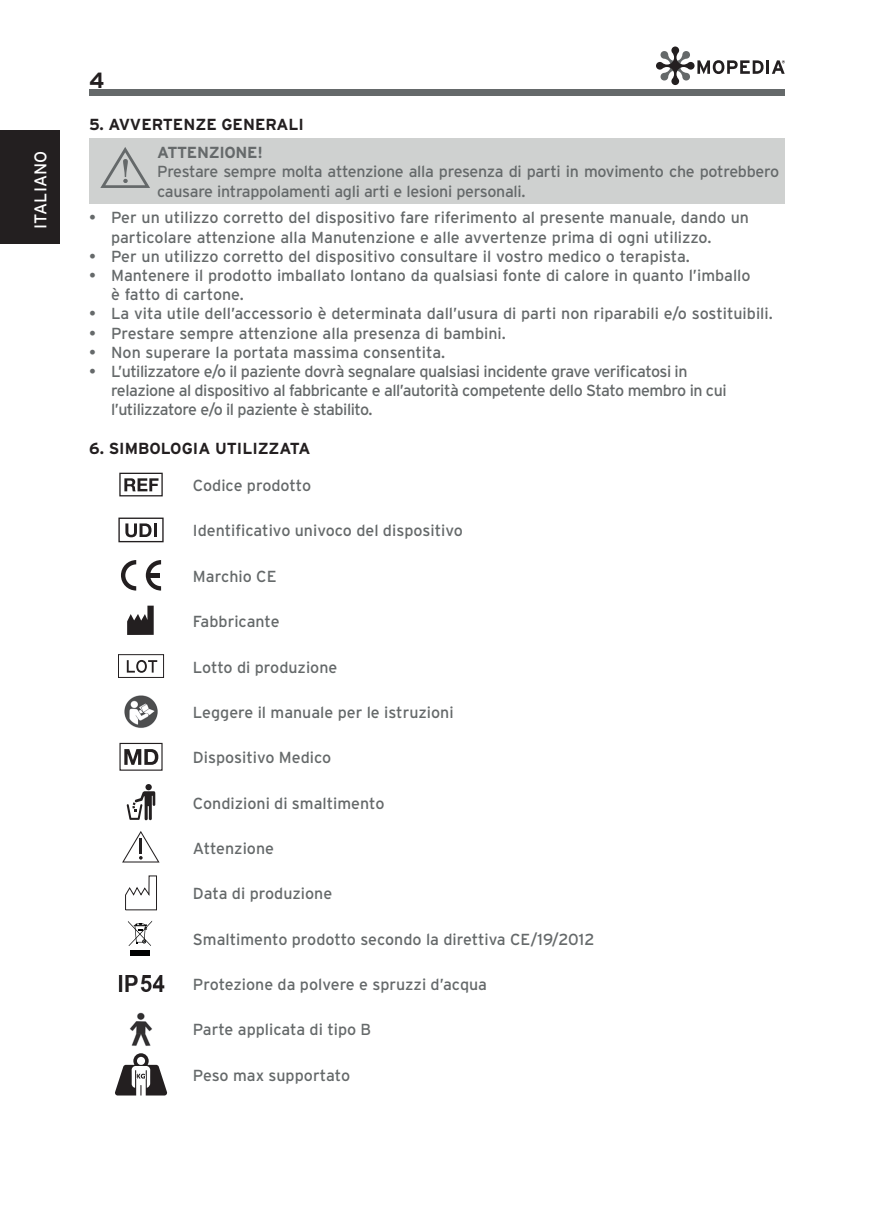
<style>
.page{position:relative;width:874px;height:1225px;background:#fff}
.page>*{position:absolute;margin:0;border:0;box-sizing:border-box;transform-origin:0 0}
.t1{font:700 22px "Interstate";color:#231f20}
.t2{font:17px "Interstate";letter-spacing:.005em;color:#fff}
.t3{font:16px/19.2px "Interstate";color:#65696a}
.t4{font:16px/19.2px "Interstate";letter-spacing:-.03em;color:#65696a}
.t5{font:16px/19.2px "Interstate";letter-spacing:-.02em;color:#65696a}
.t6{font:700 16px "Interstate";color:#231f20}
.t7{font:700 16px "Interstate";letter-spacing:-.02em;color:#65696a}
</style>
<div class="page">
<div style="left:89px;top:89px;width:695px;height:7px;background:#65696a"></div>
<svg style="left:656px;top:46px;width:128px;height:39px"></svg>
<div style="left:0;top:130px;width:60px;height:114px;background:#231f20"></div>
<div style="left:89px;top:138px;width:695px;height:66px;background:#cfd1d0"></div>
<svg style="left:100px;top:147px;width:50px;height:41px"></svg>
<svg style="left:124px;top:478px;width:34px;height:13px"></svg>
<div style="left:119px;top:473px;width:44px;height:23px;border:1px solid #231f20"></div>
<svg style="left:125px;top:523px;width:26px;height:14px"></svg>
<hr style="left:153px;top:523px;width:3px;height:14px;background:#231f20">
<div style="left:118px;top:517px;width:45px;height:25px;border:1px solid #231f20"></div>
<svg style="left:121px;top:560px;width:15px;height:30px"></svg>
<svg style="left:146px;top:560px;width:15px;height:30px"></svg>
<svg style="left:127px;top:605px;width:27px;height:30px"></svg>
<div style="left:118px;top:654px;width:46px;height:24px;border:1px solid #231f20"></div>
<svg style="left:127px;top:660px;width:30px;height:13px"></svg>
<img style="left:124px;top:695px;width:34px;height:33px">
<svg style="left:124px;top:749px;width:34px;height:16px"></svg>
<div style="left:119px;top:743px;width:43px;height:27px;border:1px solid #231f20"></div>
<div style="left:145px;top:784px;width:7px;height:6px;background:#231f20;border-radius:50%"></div>
<svg style="left:127px;top:791px;width:28px;height:29px"></svg>
<svg style="left:122px;top:831px;width:37px;height:31px"></svg>
<svg style="left:125px;top:875px;width:32px;height:35px"></svg>
<div style="left:130px;top:950px;width:20px;height:6px;background:#010202"></div>
<svg style="left:128px;top:921px;width:24px;height:25px"></svg>
<img style="left:118px;top:975px;width:47px;height:16px">
<img style="left:129px;top:1012px;width:23px;height:34px">
<svg style="left:115px;top:1053px;width:52px;height:42px"></svg>
<p class="t2" style="left:31px;top:229px;width:79px;rotate:-90deg">ITALIANO</p>
<h1 class="t1" style="left:89px;top:68px;width:17px">4</h1>
<p class="t6" style="left:89px;top:116px;width:216px">5. AVVERTENZE GENERALI</p>
<p class="t7" style="left:157px;top:143px;width:107px">ATTENZIONE!</p>
<p class="t5" style="left:157px;top:162px;width:623px">Prestare sempre molta attenzione alla presenza di parti in movimento che potrebbero causare intrappolamenti agli arti e lesioni personali.</p>
<p class="t3" style="left:111px;top:208px;width:639px;text-indent:-22px">• Per un utilizzo corretto del dispositivo fare riferimento al presente manuale, dando un particolare attenzione alla Manutenzione e alle avvertenze prima di ogni utilizzo.</p>
<p class="t3" style="left:89px;top:246px;width:602px">• Per un utilizzo corretto del dispositivo consultare il vostro medico o terapista.</p>
<p class="t3" style="left:111px;top:266px;width:640px;text-indent:-22px">• Mantenere il prodotto imballato lontano da qualsiasi fonte di calore in quanto l’imballo è fatto di cartone.</p>
<p class="t3" style="left:89px;top:304px;width:684px">• La vita utile dell’accessorio è determinata dall’usura di parti non riparabili e/o sostituibili.</p>
<p class="t3" style="left:89px;top:323px;width:418px">• Prestare sempre attenzione alla presenza di bambini.</p>
<p class="t3" style="left:89px;top:342px;width:357px">• Non superare la portata massima consentita.</p>
<p class="t4" style="left:111px;top:362px;width:616px;text-indent:-22px">• L’utilizzatore e/o il paziente dovrà segnalare qualsiasi incidente grave verificatosi in relazione al dispositivo al fabbricante e all’autorità competente dello Stato membro in cui l’utilizzatore e/o il paziente è stabilito.</p>
<p class="t6" style="left:89px;top:439px;width:223px">6. SIMBOLOGIA UTILIZZATA</p>
<p class="t3" style="left:193px;top:476px;width:120px">Codice prodotto</p>
<p class="t3" style="left:193px;top:521px;width:271px">Identificativo univoco del dispositivo</p>
<p class="t3" style="left:193px;top:566px;width:85px">Marchio CE</p>
<p class="t3" style="left:193px;top:612px;width:88px">Fabbricante</p>
<p class="t3" style="left:193px;top:657px;width:146px">Lotto di produzione</p>
<p class="t3" style="left:193px;top:702px;width:262px">Leggere il manuale per le istruzioni</p>
<p class="t3" style="left:193px;top:748px;width:140px">Dispositivo Medico</p>
<p class="t3" style="left:193px;top:793px;width:193px">Condizioni di smaltimento</p>
<p class="t3" style="left:193px;top:838px;width:83px">Attenzione</p>
<p class="t3" style="left:193px;top:884px;width:141px">Data di produzione</p>
<p class="t3" style="left:193px;top:929px;width:403px">Smaltimento prodotto secondo la direttiva CE/19/2012</p>
<p class="t3" style="left:193px;top:974px;width:295px">Protezione da polvere e spruzzi d’acqua</p>
<p class="t3" style="left:193px;top:1020px;width:180px">Parte applicata di tipo B</p>
<p class="t3" style="left:193px;top:1065px;width:159px">Peso max supportato</p>
</div>
